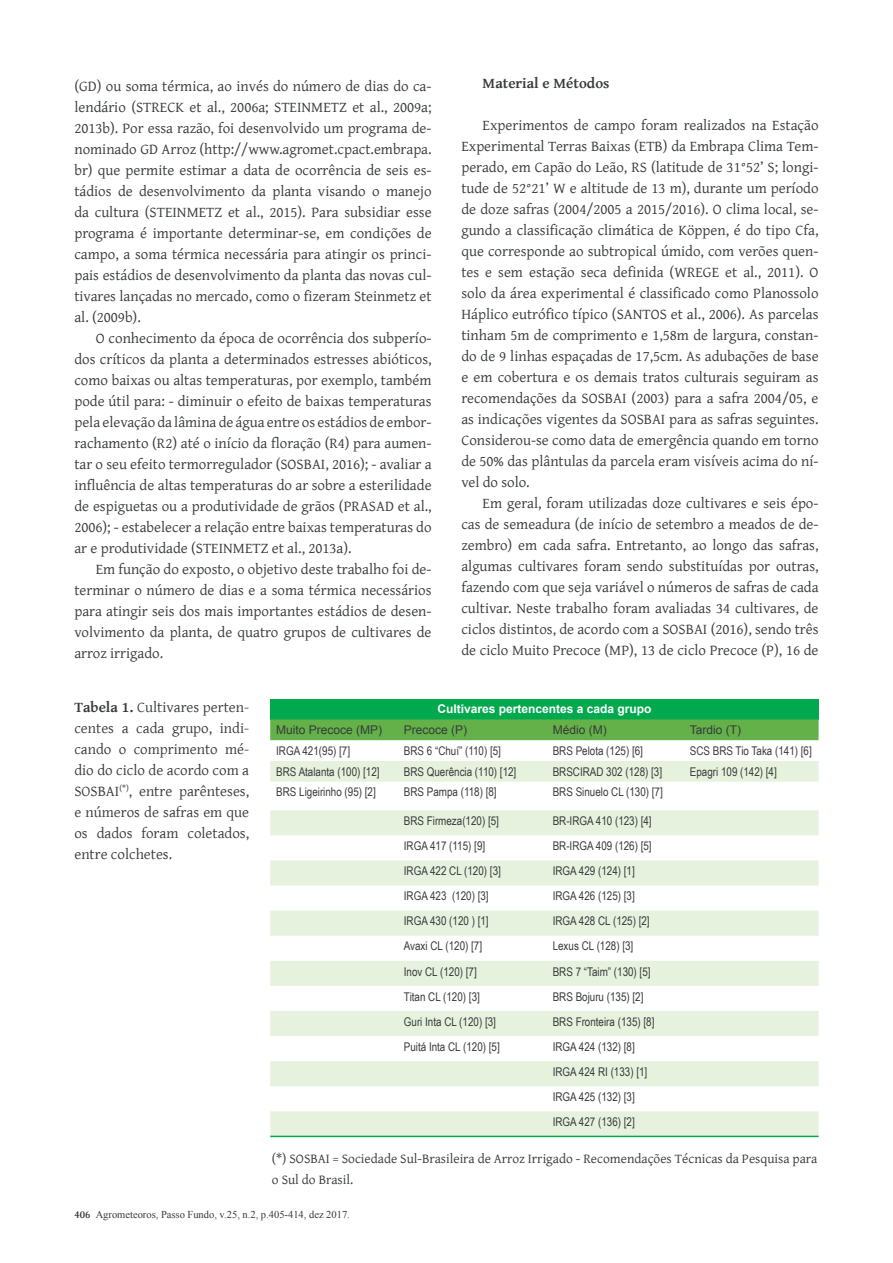
<style>
.page{position:relative;width:893px;height:1263px;background:#fff}
.page>*{position:absolute;margin:0;border:0;box-sizing:border-box;transform-origin:0 0}
.paragrafo_agrom{font:15px/21px "Gentium Plus";color:#383a3b;text-align:justify}
.paragrafo_agrom-2{font:15px/21px "Gentium Basic";color:#383a3b;text-align:justify}
.subtitulo_agrom{font:700 15px "Gentium Basic";color:#383a3b}
.t1{font:13.5px/21px "Gentium Plus";color:#383a3b}
.paragrafo_agrom-3{font:12px "Arial Narrow";color:#383a3b}
.t2{font:12px "Arial";color:#383a3b}
.t3{font:700 12px "Arial";color:#fff}
.t4{font:10.5px "Times New Roman";color:#383a3b}
.s1{font-weight:700}
.s2{font-family:"Sigvar";font-weight:500;font-size:9px}
</style>
<div class="page">
<div style="left:270px;top:699px;width:549px;height:20px;background:#00a94e"></div>
<div style="left:270px;top:719px;width:549px;height:21px;background:#63b148"></div>
<div style="left:270px;top:761px;width:549px;height:21px;background:#e6f2dd"></div>
<svg style="left:270px;top:810px;width:549px;height:326px;fill:#e6f2dd"></svg>
<hr style="left:270px;top:1136px;width:549px;height:1px;background:#00a94e">
<p class="paragrafo_agrom" style="left:74px;top:74px;width:359px">(GD) ou soma térmica, ao invés do número de dias do ca&shy;lendário (STRECK et al., 2006a; STEINMETZ et al., 2009a; 2013b). Por essa razão, foi desenvolvido um programa de&shy;nominado GD Arroz (http://www.agromet.cpact.embrapa. br) que permite estimar a data de ocorrência de seis es&shy;tádios de desenvolvimento da planta visando o manejo da cultura (STEINMETZ et al., 2015). Para subsidiar esse programa é importante determinar-se, em condições de campo, a soma térmica necessária para atingir os princi&shy;pais estádios de desenvolvimento da planta das novas cul&shy;tivares lançadas no mercado, como o fizeram Steinmetz et al. (2009b).</p>
<p class="paragrafo_agrom" style="left:74px;top:326px;width:359px;text-indent:21px">O conhecimento da época de ocorrência dos subperío&shy;dos críticos da planta a determinados estresses abióticos, como baixas ou altas temperaturas, por exemplo, também pode útil para: - diminuir o efeito de baixas temperaturas pela elevação da lâmina de água entre os estádios de embor&shy;rachamento (R2) até o início da floração (R4) para aumen&shy;tar o seu efeito termorregulador (SOSBAI, 2016); - avaliar a influência de altas temperaturas do ar sobre a esterilidade de espiguetas ou a produtividade de grãos (PRASAD et al., 2006); - estabelecer a relação entre baixas temperaturas do ar e produtividade (STEINMETZ et al., 2013a).</p>
<p class="paragrafo_agrom" style="left:74px;top:557px;width:359px;text-indent:21px">Em função do exposto, o objetivo deste trabalho foi de&shy;terminar o número de dias e a soma térmica necessários para atingir seis dos mais importantes estádios de desen&shy;volvimento da planta, de quatro grupos de cultivares de arroz irrigado.</p>
<p class="subtitulo_agrom" style="left:483px;top:71px;width:128px">Material e Métodos</p>
<p class="paragrafo_agrom" style="left:461px;top:113px;width:359px;text-indent:21px">Experimentos de campo foram realizados na Estação Experimental Terras Baixas (ETB) da Embrapa Clima Tem&shy;perado, em Capão do Leão, RS (latitude de 31°52’ S; longi&shy;tude de 52°21’ W e altitude de 13 m), durante um período de doze safras (2004/2005 a 2015/2016). O clima local, se&shy;gundo a classificação climática de Köppen, é do tipo Cfa, que corresponde ao subtropical úmido, com verões quen&shy;tes e sem estação seca definida (WREGE et al., 2011). O solo da área experimental é classificado como Planossolo Háplico eutrófico típico (SANTOS et al., 2006). As parcelas tinham 5m de comprimento e 1,58m de largura, constan&shy;do de 9 linhas espaçadas de 17,5cm. As adubações de base e em cobertura e os demais tratos culturais seguiram as recomendações da SOSBAI (2003) para a safra 2004/05, e as indicações vigentes da SOSBAI para as safras seguintes.<br>Considerou-se como data de emergência quando em torno de 50% das plântulas da parcela eram visíveis acima do ní&shy;vel do solo.</p>
<p class="paragrafo_agrom" style="left:461px;top:491px;width:359px;text-indent:21px">Em geral, foram utilizadas doze cultivares e seis épo&shy;cas de semeadura (de início de setembro a meados de de&shy;zembro) em cada safra. Entretanto, ao longo das safras, algumas cultivares foram sendo substituídas por outras, fazendo com que seja variável o números de safras de cada cultivar. Neste trabalho foram avaliadas 34 cultivares, de ciclos distintos, de acordo com a SOSBAI (2016), sendo três de ciclo Muito Precoce (MP), 13 de ciclo Precoce (P), 16 de</p>
<p class="paragrafo_agrom-2" style="left:74px;top:696px;width:176px"><span class="s1">Tabela 1.</span> Cultivares perten&shy;centes a cada grupo, indi&shy;cando o comprimento mé&shy;dio do ciclo de acordo com a SOSBAI<sup>(*)</sup>, entre parênteses, e números de safras em que os dados foram coletados, entre colchetes.</p>
<p class="t3" style="left:437px;top:701px;width:216px">Cultivares pertencentes a cada grupo</p>
<p class="t2" style="left:276px;top:722px;width:108px">Muito Precoce (MP)</p>
<p class="t2" style="left:404px;top:722px;width:65px">Precoce (P)</p>
<p class="t2" style="left:553px;top:722px;width:55px">Médio (M)</p>
<p class="t2" style="left:690px;top:722px;width:53px">Tardio (T)</p>
<p class="paragrafo_agrom-3" style="left:276px;top:744px;width:75px">IRGA 421(95) [7]</p>
<p class="paragrafo_agrom-3" style="left:404px;top:744px;width:99px">BRS 6 “Chuí” (110) [5]</p>
<p class="paragrafo_agrom-3" style="left:553px;top:744px;width:92px">BRS Pelota (125) [6]</p>
<p class="paragrafo_agrom-3" style="left:690px;top:744px;width:123px">SCS BRS Tio Taka (141) [6]</p>
<p class="paragrafo_agrom-3" style="left:276px;top:764px;width:105px">BRS Atalanta (100) [12]</p>
<p class="paragrafo_agrom-3" style="left:404px;top:764px;width:114px">BRS Querência (110) [12]</p>
<p class="paragrafo_agrom-3" style="left:553px;top:764px;width:111px">BRSCIRAD 302 (128) [3]</p>
<p class="paragrafo_agrom-3" style="left:690px;top:764px;width:88px">Epagri 109 (142) [4]</p>
<p class="paragrafo_agrom-3" style="left:276px;top:785px;width:101px">BRS Ligeirinho (95) [2]</p>
<p class="paragrafo_agrom-3" style="left:404px;top:785px;width:94px">BRS Pampa (118) [8]</p>
<p class="paragrafo_agrom-3" style="left:553px;top:785px;width:112px">BRS Sinuelo CL (130) [7]</p>
<p class="paragrafo_agrom-3" style="left:404px;top:814px;width:97px">BRS Firmeza(120) [5]</p>
<p class="paragrafo_agrom-3" style="left:553px;top:814px;width:100px">BR-IRGA 410 (123) [4]</p>
<p class="paragrafo_agrom-3" style="left:404px;top:839px;width:83px">IRGA 417 (115) [9]</p>
<p class="paragrafo_agrom-3" style="left:553px;top:839px;width:100px">BR-IRGA 409 (126) [5]</p>
<p class="paragrafo_agrom-3" style="left:404px;top:864px;width:99px">IRGA 422 CL (120) [3]</p>
<p class="paragrafo_agrom-3" style="left:553px;top:864px;width:84px">IRGA 429 (124) [1]</p>
<p class="paragrafo_agrom-3" style="left:404px;top:889px;width:86px">IRGA 423 (120) [3]</p>
<p class="paragrafo_agrom-3" style="left:553px;top:889px;width:84px">IRGA 426 (125) [3]</p>
<p class="paragrafo_agrom-3" style="left:404px;top:914px;width:86px">IRGA 430 (120 ) [1]</p>
<p class="paragrafo_agrom-3" style="left:553px;top:914px;width:99px">IRGA 428 CL (125) [2]</p>
<p class="paragrafo_agrom-3" style="left:404px;top:939px;width:80px">Avaxi CL (120) [7]</p>
<p class="paragrafo_agrom-3" style="left:553px;top:939px;width:82px">Lexus CL (128) [3]</p>
<p class="paragrafo_agrom-3" style="left:404px;top:964px;width:74px">Inov CL (120) [7]</p>
<p class="paragrafo_agrom-3" style="left:553px;top:964px;width:99px">BRS 7 “Taim” (130) [5]</p>
<p class="paragrafo_agrom-3" style="left:404px;top:989px;width:77px">Titan CL (120) [3]</p>
<p class="paragrafo_agrom-3" style="left:553px;top:989px;width:92px">BRS Bojuru (135) [2]</p>
<p class="paragrafo_agrom-3" style="left:404px;top:1015px;width:94px">Guri Inta CL (120) [3]</p>
<p class="paragrafo_agrom-3" style="left:553px;top:1015px;width:103px">BRS Fronteira (135) [8]</p>
<p class="paragrafo_agrom-3" style="left:404px;top:1040px;width:97px">Puitá Inta CL (120) [5]</p>
<p class="paragrafo_agrom-3" style="left:553px;top:1040px;width:84px">IRGA 424 (132) [8]</p>
<p class="paragrafo_agrom-3" style="left:553px;top:1065px;width:96px">IRGA 424 RI (133) [1]</p>
<p class="paragrafo_agrom-3" style="left:553px;top:1090px;width:84px">IRGA 425 (132) [3]</p>
<p class="paragrafo_agrom-3" style="left:553px;top:1115px;width:84px">IRGA 427 (136) [2]</p>
<p class="t1" style="left:272px;top:1147px;width:547px">(*) SOSBAI = Sociedade Sul-Brasileira de Arroz Irrigado - Recomendações Técnicas da Pesquisa para o Sul do Brasil.</p>
<p class="t4" style="left:74px;top:1207px;width:277px"><span class="s2">406</span> Agrometeoros, Passo Fundo, v.25, n.2, p.405-414, dez 2017.</p>
</div>
